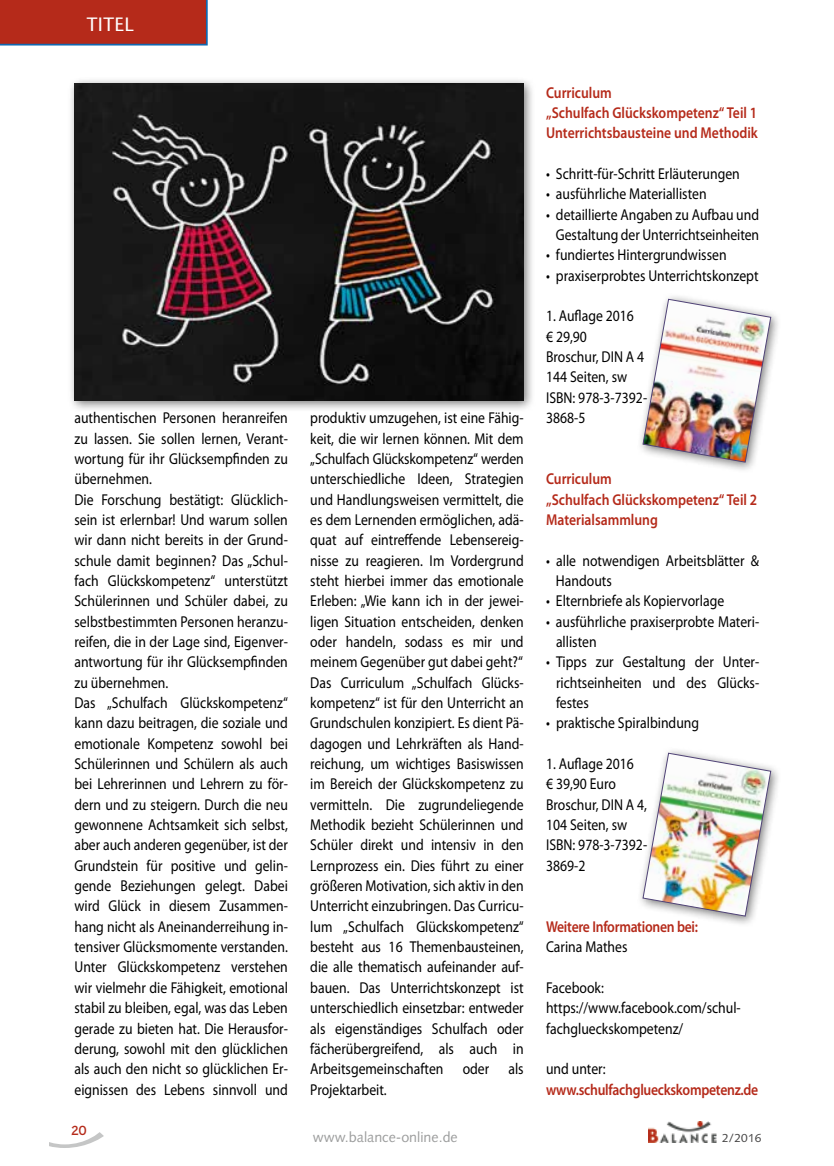
<style>
.page{position:relative;width:834px;height:1166px;background:#fff}
.page>*{position:absolute;margin:0;border:0;box-sizing:border-box;transform-origin:0 0}
.t1{font:500 19.25px "Stone Sans Std";letter-spacing:.02em;color:#fff}
.t2{font:15.75px/20.3px "Myriad Pro";color:#000;scale:.87 1}
.t3{font:600 15.75px/20.3px "Myriad Pro";color:#b52a1a;scale:.87 1}
.t4{font:600 15.75px "Myriad Pro";letter-spacing:-.02em;color:#b52a1a;scale:.87 1}
.t5{font:14.35px "Syntax LT Std";color:#9c9d9d}
.t6{font:12.6px "Copperplate Gothic Std 30 AB";color:#b52a1a}
.t7{font:11.72px "Syntax LT Std";color:#444343}
</style>
<div class="page">
<svg style="left:49px;top:1132px;width:55px;height:16px"></svg>
<img style="left:648px;top:1122px;width:68px;height:20px">
<svg style="left:0;top:0;width:208px;height:46px;background:#ae2f23"></svg>
<div style="left:67px;top:77px;width:468px;height:335px;background:#000;opacity:.52"></div>
<img style="left:74px;top:84px;width:449px;height:316px">
<div style="left:636px;top:292px;width:146px;height:182px;background:#000;opacity:.52"></div>
<img style="left:642px;top:299px;width:129px;height:164px">
<div style="left:636px;top:746px;width:146px;height:182px;background:#000;opacity:.52"></div>
<img style="left:642px;top:752px;width:129px;height:164px">
<p class="t1" style="left:75px;top:13px;width:48px">Titel</p>
<p class="t1" style="left:87px;top:13px;width:48px">Titel</p>
<p class="t2" style="left:74px;top:407px;width:247px">authentischen Personen heranreifen zu lassen. Sie sollen lernen, Verant&shy;wortung für ihr Glücksempfinden zu übernehmen.<br>Die Forschung bestätigt: Glücklich&shy;sein ist erlernbar! Und warum sollen wir dann nicht bereits in der Grund&shy;schule damit beginnen? Das „Schul&shy;fach Glückskompetenz“ unterstützt Schülerinnen und Schüler dabei, zu selbstbestimmten Personen heranzu&shy;reifen, die in der Lage sind, Eigenver&shy;antwortung für ihr Glücksempfinden zu übernehmen.<br>Das „Schulfach Glückskompetenz“ kann dazu beitragen, die soziale und emotionale Kompetenz sowohl bei Schülerinnen und Schülern als auch bei Lehrerinnen und Lehrern zu för&shy;dern und zu steigern. Durch die neu gewonnene Achtsamkeit sich selbst, aber auch anderen gegenüber, ist der Grundstein für positive und gelin&shy;gende Beziehungen gelegt. Dabei wird Glück in diesem Zusammen&shy;hang nicht als Aneinanderreihung in&shy;tensiver Glücksmomente verstanden.<br>Unter Glückskompetenz verstehen wir vielmehr die Fähigkeit, emotional stabil zu bleiben, egal, was das Leben gerade zu bieten hat. Die Herausfor&shy;derung, sowohl mit den glücklichen als auch den nicht so glücklichen Er&shy;eignissen des Lebens sinnvoll und</p>
<p class="t2" style="left:310px;top:407px;width:247px;text-align:justify">produktiv umzugehen, ist eine Fähig&shy;keit, die wir lernen können. Mit dem „Schulfach Glückskompetenz“ werden unterschiedliche Ideen, Strategien und Handlungsweisen vermittelt, die es dem Lernenden ermöglichen, adä&shy;quat auf eintreffende Lebensereig&shy;nisse zu reagieren. Im Vordergrund steht hierbei immer das emotionale Erleben: „Wie kann ich in der jewei&shy;ligen Situation entscheiden, denken oder handeln, sodass es mir und meinem Gegenüber gut dabei geht?“ Das Curriculum „Schulfach Glücks&shy;kompetenz“ ist für den Unterricht an Grundschulen konzipiert. Es dient Pä&shy;dagogen und Lehrkräften als Hand&shy;reichung, um wichtiges Basiswissen im Bereich der Glückskompetenz zu vermitteln. Die zugrundeliegende Methodik bezieht Schülerinnen und Schüler direkt und intensiv in den Lernprozess ein. Dies führt zu einer größeren Motivation, sich aktiv in den Unterricht einzubringen. Das Curricu&shy;lum „Schulfach Glückskompetenz“ besteht aus 16 Themenbausteinen, die alle thematisch aufeinander auf&shy;bauen. Das Unterrichtskonzept ist unterschiedlich einsetzbar: entweder als eigenständiges Schulfach oder fächerübergreifend, als auch in Arbeitsgemeinschaften oder als Projektarbeit.</p>
<p class="t6" style="left:71px;top:1122px;width:17px">20</p>
<p class="t5" style="left:312px;top:1128px;width:146px">www.balance-online.de</p>
<p class="t3" style="left:546px;top:82px;width:245px">Curriculum<br>„Schulfach Glückskompetenz“ Teil 1<br>Unterrichtsbausteine und Methodik</p>
<p class="t2" style="left:546px;top:163px;width:224px">• Schritt-für-Schritt Erläuterungen</p>
<p class="t2" style="left:546px;top:184px;width:186px">• ausführliche Materiallisten</p>
<p class="t2" style="left:546px;top:204px;width:246px;text-align:right">• detaillierte Angaben zu Aufbau und<br>Gestaltung der Unterrichtseinheiten</p>
<p class="t2" style="left:546px;top:245px;width:209px">• fundiertes Hintergrundwissen</p>
<p class="t2" style="left:546px;top:265px;width:246px">• praxiserprobtes Unterrichtskonzept</p>
<p class="t2" style="left:546px;top:306px;width:118px">1. Auflage 2016<br>€ 29,90<br>Broschur, DIN A 4<br>144 Seiten, sw<br>ISBN: 978-3-7392-<br>3868-5</p>
<p class="t3" style="left:546px;top:468px;width:244px">Curriculum<br>„Schulfach Glückskompetenz“ Teil 2<br>Materialsammlung</p>
<p class="t2" style="left:556px;top:550px;width:235px;text-indent:-10px">• alle notwendigen Arbeitsblätter &amp;<br>Handouts</p>
<p class="t2" style="left:546px;top:590px;width:206px">• Elternbriefe als Kopiervorlage</p>
<p class="t2" style="left:556px;top:611px;width:235px;text-indent:-10px">• ausführliche praxiserprobte Materi&shy;allisten</p>
<p class="t2" style="left:556px;top:652px;width:235px;text-align:justify;text-indent:-10px">• Tipps zur Gestaltung der Unter&shy;richtseinheiten und des Glücks&shy;festes</p>
<p class="t2" style="left:546px;top:713px;width:177px">• praktische Spiralbindung</p>
<p class="t2" style="left:546px;top:753px;width:118px">1. Auflage 2016<br>€ 39,90 Euro<br>Broschur, DIN A 4,<br>104 Seiten, sw<br>ISBN: 978-3-7392-<br>3869-2</p>
<p class="t4" style="left:546px;top:916px;width:176px">Weitere Informationen bei:</p>
<p class="t2" style="left:546px;top:936px;width:95px">Carina Mathes</p>
<p class="t2" style="left:546px;top:977px;width:225px">Facebook: https://www.facebook.com/schul&shy;fachglueckskompetenz/</p>
<p class="t2" style="left:546px;top:1058px;width:70px">und unter:</p>
<p class="t4" style="left:546px;top:1079px;width:245px">www.schulfachglueckskompetenz.de</p>
<p class="t7" style="left:721px;top:1130px;width:41px">2/2016</p>
</div>
